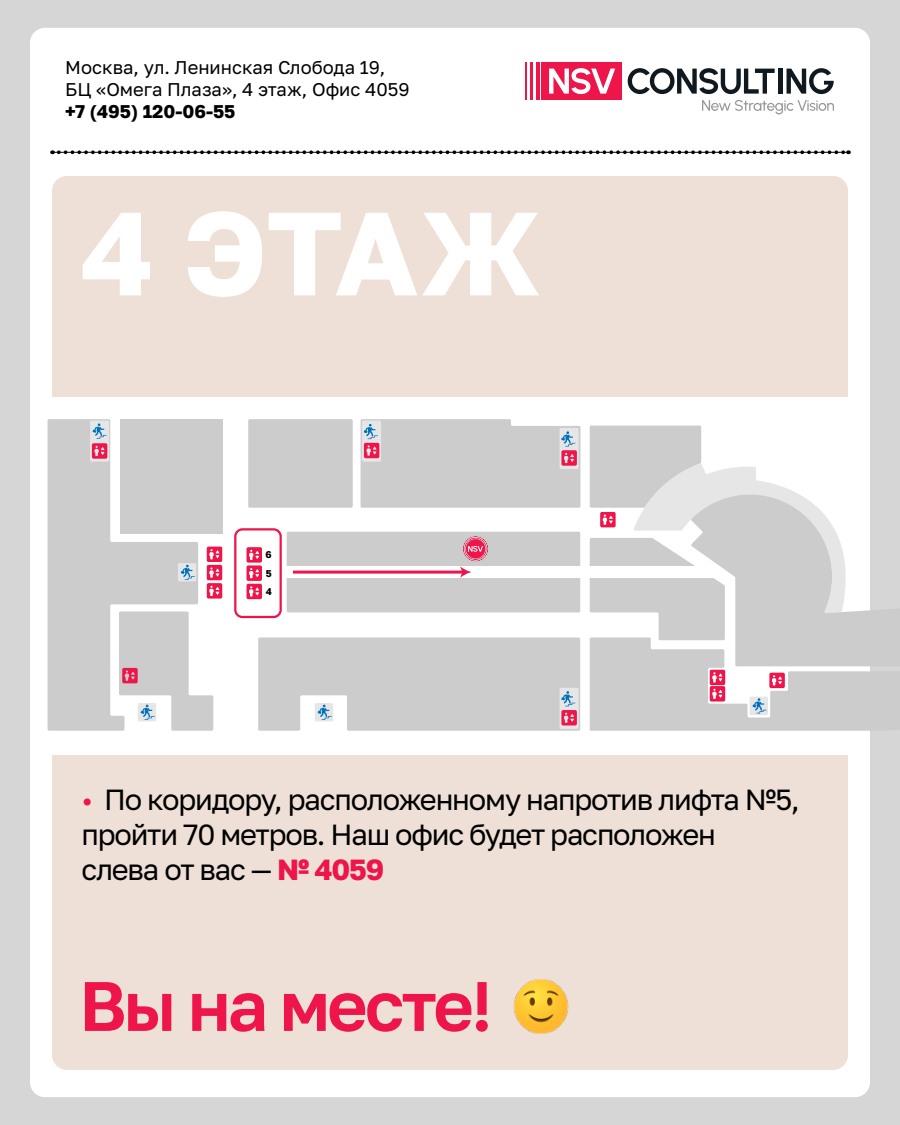
<style>
.page{position:relative;width:900px;height:1125px;background:#d6d6d6}
.page>*{position:absolute;margin:0;border:0;box-sizing:border-box;transform-origin:0 0}
.t1{font:700 118.05px "Golos Text";color:#fff}
.t2{font:600 69.75px "Golos Text";letter-spacing:-.04em;color:#ed1549}
.t3{font:29.1px/35px "Golos Text";letter-spacing:-.04em;color:#000}
.t4{font:18.38px/22.1px "Golos Text";color:#000}
.t5{font:700 18.38px "Golos Text";color:#000}
.t6{font:700 9.75px/19.2px "Golos Text";color:#000}
.s1{color:#ed1549}
.s2{font-weight:700;color:#ed1549}
</style>
<div class="page">
<div style="left:30px;top:28px;width:840px;height:1069px;background:#fff;border-radius:15px"></div>
<hr style="left:536px;top:62px;width:4px;height:38px;background:#ed1549">
<hr style="left:531px;top:62px;width:2px;height:38px;background:#ed1549">
<hr style="left:526px;top:62px;width:1px;height:38px;background:#ed1549">
<div style="left:541px;top:62px;width:81px;height:38px;background:#ed1549"></div>
<svg style="left:702px;top:100px;width:132px;height:15px"></svg>
<svg style="left:628px;top:68px;width:147px;height:26px"></svg>
<hr style="left:778px;top:69px;width:4px;height:25px;background:#101820">
<svg style="left:787px;top:68px;width:47px;height:26px"></svg>
<svg style="left:549px;top:68px;width:66px;height:26px"></svg>
<svg style="left:59px;top:150px;width:790px;height:4px"></svg>
<div style="left:52px;top:176px;width:796px;height:894px;background:#eee0d6;border-radius:15px"></div>
<div style="left:40px;top:397px;width:817px;height:358px;background:#fff"></div>
<div style="left:120px;top:419px;width:103px;height:115px;background:#ccc"></div>
<div style="left:248px;top:419px;width:105px;height:89px;background:#ccc;border-radius:2px"></div>
<svg style="left:48px;top:419px;width:150px;height:312px;fill:#ccc"></svg>
<svg style="left:90px;top:421px;width:19px;height:41px"></svg>
<div style="left:287px;top:532px;width:293px;height:80px;background:#ccc;border-radius:2px"></div>
<div style="left:178px;top:563px;width:18px;height:19px;background:#e6e6e6;border-radius:2px"></div>
<svg style="left:181px;top:565px;width:14px;height:15px"></svg>
<svg style="left:92px;top:423px;width:15px;height:36px"></svg>
<svg style="left:361px;top:419px;width:219px;height:89px;background:#cecacc"></svg>
<svg style="left:258px;top:638px;width:322px;height:93px;background:#cecece"></svg>
<svg style="left:207px;top:547px;width:15px;height:52px"></svg>
<svg style="left:119px;top:612px;width:94px;height:119px"></svg>
<svg style="left:590px;top:426px;width:280px;height:305px"></svg>
<div style="left:284px;top:567px;width:430px;height:11px;background:#fff"></div>
<hr style="left:293px;top:571px;width:170px;height:3px;background:#ed1549">
<svg style="left:460px;top:536px;width:28px;height:42px"></svg>
<div style="left:234px;top:528px;width:48px;height:90px;border:2px solid #ed1549;border-radius:7px"></div>
<svg style="left:247px;top:547px;width:15px;height:52px"></svg>
<img style="left:513px;top:979px;width:56px;height:55px">
<p class="t4" style="left:65px;top:56px;width:346px">Москва, ул. Ленинская Слобода 19,<br>БЦ «Омега Плаза», 4 этаж, Офис 4059</p>
<p class="t5" style="left:65px;top:100px;width:172px">+7 (495) 120-06-55</p>
<h1 class="t1" style="left:80px;top:182px;width:462px">4 ЭТАЖ</h1>
<p class="t6" style="left:266px;top:545px;width:8px">6<br>5</p>
<p class="t6" style="left:266px;top:581px;width:8px">4</p>
<p class="t3" style="left:81px;top:782px;width:720px"><span class="s1">•</span> По коридору, расположенному напротив лифта №5, пройти 70 метров. Наш офис будет расположен слева от вас — <span class="s2">№ 4059</span></p>
<h2 class="t2" style="left:79px;top:964px;width:415px">Вы на месте!</h2>
</div>
